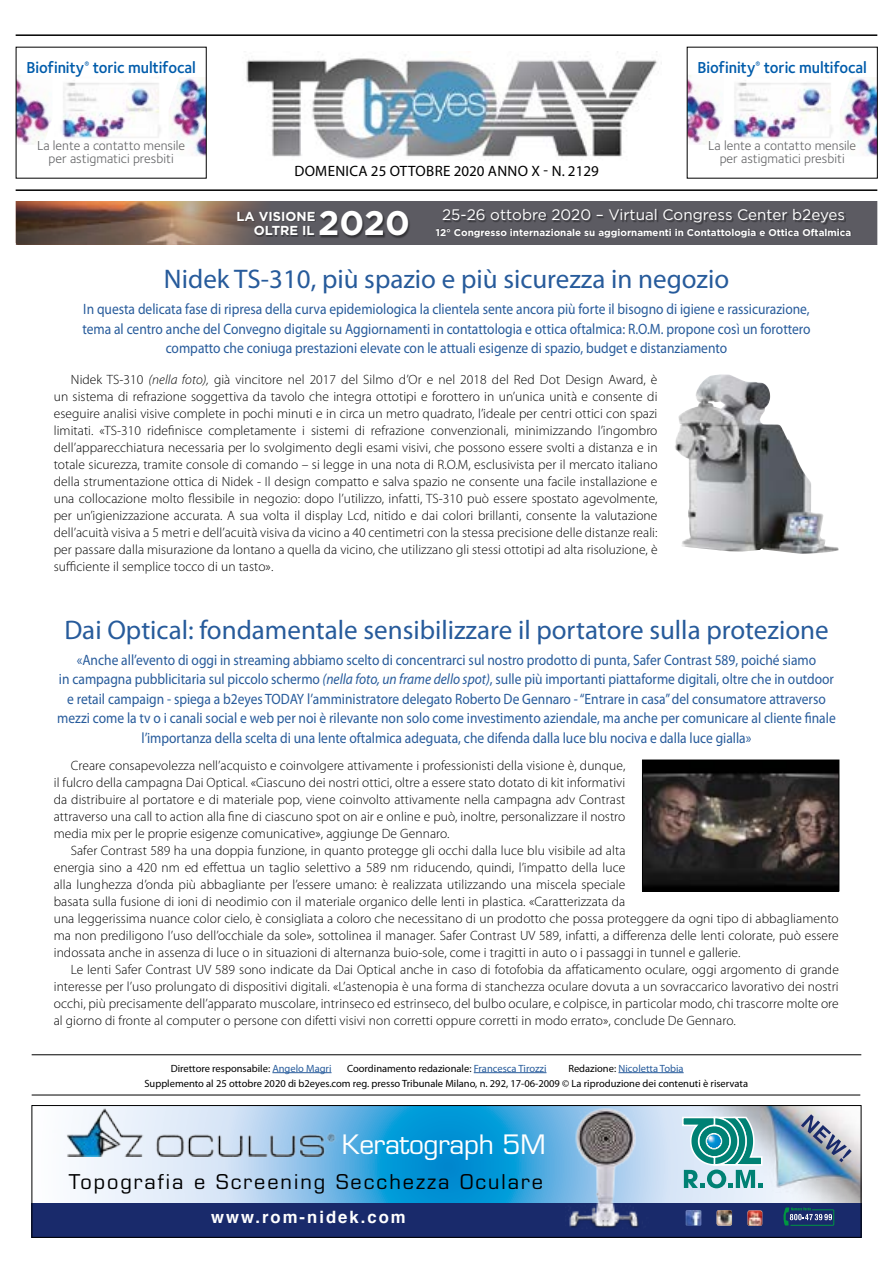
<style>
.page{position:relative;width:893px;height:1263px;background:#fff}
.page>*{position:absolute;margin:0;border:0;box-sizing:border-box;transform-origin:0 0}
.t1{font:700 34.05px "Gotham";color:#fff}
.t2{font:27px "Myriad Pro";color:#275b9b}
.t3{font:26.1px "Eurostile LT Std";letter-spacing:-.01em;color:#fff}
.t4{font:19.8px "Eurostile LT Std";letter-spacing:.1em;color:#000}
.t5{font:700 16.95px "Helvetica";letter-spacing:.12em;color:#fff}
.t6{font:600 16.35px "Foundry Sterling OT3";letter-spacing:-.005em;color:#005cab;scale:.95 1}
.t7{font:15.15px "Gotham";color:#fff}
.t8{font:15px/19.5px "Myriad Pro";color:#275b9b;text-align:center;scale:.9 1}
.t9{font:15px "Myriad Pro";letter-spacing:.02em;color:#000}
.t10{font:300 13.5px/17px "Myriad Pro";letter-spacing:.005em;color:#000;text-align:justify}
.t11{font:13.35px/13.4px "Foundry Sterling";color:#636466;text-align:center}
.t12{font:700 13.05px "Gotham";color:#fff}
.t13{font:10.5px/15px "Myriad Pro";color:#000}
.t14{font:700 9.9px "Gotham";color:#fff}
.s1{font-style:italic}
.s2{color:#275b9b}
</style>
<div class="page">
<hr style="left:16px;top:34px;width:861px;height:2px;background:#000">
<hr style="left:16px;top:189px;width:861px;height:2px;background:#000">
<img style="left:246px;top:57px;width:411px;height:103px">
<hr style="left:272px;top:1072px;width:60px;height:1px;background:#275b9b">
<hr style="left:474px;top:1072px;width:72px;height:1px;background:#275b9b">
<hr style="left:618px;top:1072px;width:66px;height:1px;background:#275b9b">
<hr style="left:32px;top:1054px;width:829px;height:1px;background:#000">
<hr style="left:32px;top:1095px;width:828px;height:1px;background:#000">
<svg style="left:34px;top:1107px;width:532px;height:97px;background:#67b8e3"></svg>
<img style="left:649px;top:1107px;width:210px;height:97px">
<svg style="left:801px;top:1114px;width:51px;height:48px;background:#91a3bc"></svg>
<div style="left:32px;top:1204px;width:829px;height:33px;background:#192a6b"></div>
<svg style="left:681px;top:1115px;width:82px;height:73px;background:#74b7b7"></svg>
<img style="left:566px;top:1107px;width:83px;height:121px">
<img style="left:53px;top:1107px;width:294px;height:50px">
<svg style="left:783px;top:1207px;width:51px;height:19px"></svg>
<img style="left:686px;top:1210px;width:15px;height:16px">
<img style="left:717px;top:1210px;width:15px;height:15px">
<img style="left:747px;top:1210px;width:15px;height:16px">
<div style="left:32px;top:1105px;width:829px;height:133px;border:1px solid #000"></div>
<img style="left:18px;top:75px;width:33px;height:70px">
<img style="left:169px;top:77px;width:35px;height:79px">
<img style="left:62px;top:82px;width:99px;height:57px">
<img style="left:689px;top:75px;width:33px;height:70px">
<img style="left:840px;top:77px;width:35px;height:79px">
<img style="left:733px;top:82px;width:100px;height:57px">
<img style="left:675px;top:374px;width:144px;height:180px">
<img style="left:644px;top:762px;width:193px;height:127px">
<div style="left:642px;top:760px;width:197px;height:131px;border:1px solid #000"></div>
<div style="left:271px;top:201px;width:606px;height:43px;background:#5c5b62"></div>
<img style="left:16px;top:201px;width:255px;height:43px">
<div style="left:237px;top:212px;width:79px;height:11px;background:#000;opacity:.4"></div>
<div style="left:444px;top:210px;width:402px;height:15px;background:#000;opacity:.4"></div>
<div style="left:436px;top:227px;width:415px;height:11px;background:#000;opacity:.4"></div>
<div style="left:320px;top:211px;width:91px;height:27px;background:#000;opacity:.44"></div>
<div style="left:255px;top:226px;width:60px;height:11px;background:#000;opacity:.37"></div>
<p class="t6" style="left:26px;top:55px;width:180px">Biofinity<sup>®</sup> toric multifocal</p>
<p class="t11" style="left:37px;top:139px;width:149px">La lente a contatto mensile per astigmatici presbiti</p>
<p class="t9" style="left:294px;top:162px;width:306px">DOMENICA 25 OTTOBRE 2020 ANNO X - N. 2129</p>
<p class="t6" style="left:697px;top:55px;width:180px">Biofinity<sup>®</sup> toric multifocal</p>
<p class="t11" style="left:708px;top:139px;width:149px">La lente a contatto mensile per astigmatici presbiti</p>
<p class="t12" style="left:237px;top:209px;width:80px">LA VISIONE</p>
<p class="t7" style="left:442px;top:205px;width:404px">25-26 ottobre 2020 – Virtual Congress Center b2eyes</p>
<p class="t12" style="left:254px;top:223px;width:62px">OLTRE IL</p>
<h1 class="t1" style="left:318px;top:204px;width:93px">2020</h1>
<p class="t14" style="left:436px;top:226px;width:417px">12° Congresso internazionale su aggiornamenti in Contattologia e Ottica Oftalmica</p>
<h2 class="t2" style="left:164px;top:262px;width:567px">Nidek TS-310, più spazio e più sicurezza in negozio</h2>
<p class="t8" style="left:82px;top:299px;width:811px">In questa delicata fase di ripresa della curva epidemiologica la clientela sente ancora più forte il bisogno di igiene e rassicurazione, tema al centro anche del Convegno digitale su Aggiornamenti in contattologia e ottica oftalmica: R.O.M. propone così un forottero compatto che coniuga prestazioni elevate con le attuali esigenze di spazio, budget e distanziamento</p>
<p class="t10" style="left:54px;top:371px;width:605px;text-indent:17px">Nidek TS-310 <span class="s1">(nella foto),</span> già vincitore nel 2017 del Silmo d’Or e nel 2018 del Red Dot Design Award, è un sistema di refrazione soggettiva da tavolo che integra ottotipi e forottero in un’unica unità e consente di eseguire analisi visive complete in pochi minuti e in circa un metro quadrato, l’ideale per centri ottici con spazi limitati. «TS-310 ridefinisce completamente i sistemi di refrazione convenzionali, minimizzando l’ingombro dell’apparecchiatura necessaria per lo svolgimento degli esami visivi, che possono essere svolti a distanza e in totale sicurezza, tramite console di comando – si legge in una nota di R.O.M, esclusivista per il mercato italiano della strumentazione ottica di Nidek - Il design compatto e salva spazio ne consente una facile installazione e una collocazione molto flessibile in negozio: dopo l’utilizzo, infatti, TS-310 può essere spostato agevolmente, per un’igienizzazione accurata. A sua volta il display Lcd, nitido e dai colori brillanti, consente la valutazione dell’acuità visiva a 5 metri e dell’acuità visiva da vicino a 40 centimetri con la stessa precisione delle distanze reali: per passare dalla misurazione da lontano a quella da vicino, che utilizzano gli stessi ottotipi ad alta risoluzione, è sufficiente il semplice tocco di un tasto».</p>
<h2 class="t2" style="left:64px;top:613px;width:766px">Dai Optical: fondamentale sensibilizzare il portatore sulla protezione</h2>
<p class="t8" style="left:57px;top:650px;width:866px">«Anche all’evento di oggi in streaming abbiamo scelto di concentrarci sul nostro prodotto di punta, Safer Contrast 589, poiché siamo<br>in campagna pubblicitaria sul piccolo schermo <span class="s1">(nella foto, un frame dello spot)</span>, sulle più importanti piattaforme digitali, oltre che in outdoor e retail campaign - spiega a b2eyes TODAY l’amministratore delegato Roberto De Gennaro - “Entrare in casa” del consumatore attraverso mezzi come la tv o i canali social e web per noi è rilevante non solo come investimento aziendale, ma anche per comunicare al cliente finale l’importanza della scelta di una lente oftalmica adeguata, che difenda dalla luce blu nociva e dalla luce gialla»</p>
<p class="t10" style="left:54px;top:757px;width:573px;text-indent:17px">Creare consapevolezza nell’acquisto e coinvolgere attivamente i professionisti della visione è, dunque, il fulcro della campagna Dai Optical. «Ciascuno dei nostri ottici, oltre a essere stato dotato di kit informativi da distribuire al portatore e di materiale pop, viene coinvolto attivamente nella campagna adv Contrast attraverso una call to action alla fine di ciascuno spot on air e online e può, inoltre, personalizzare il nostro media mix per le proprie esigenze comunicative», aggiunge De Gennaro.</p>
<p class="t10" style="left:54px;top:842px;width:786px;text-align:left;text-indent:17px">Safer Contrast 589 ha una doppia funzione, in quanto protegge gli occhi dalla luce blu visibile ad alta<br>energia sino a 420 nm ed effettua un taglio selettivo a 589 nm riducendo, quindi, l’impatto della luce<br>alla lunghezza d’onda più abbagliante per l’essere umano: è realizzata utilizzando una miscela speciale<br>basata sulla fusione di ioni di neodimio con il materiale organico delle lenti in plastica. «Caratterizzata da<br>una leggerissima nuance color cielo, è consigliata a coloro che necessitano di un prodotto che possa proteggere da ogni tipo di abbagliamento ma non prediligono l’uso dell’occhiale da sole», sottolinea il manager. Safer Contrast UV 589, infatti, a differenza delle lenti colorate, può essere indossata anche in assenza di luce o in situazioni di alternanza buio-sole, come i tragitti in auto o i passaggi in tunnel e gallerie.</p>
<p class="t10" style="left:54px;top:960px;width:787px;text-indent:17px">Le lenti Safer Contrast UV 589 sono indicate da Dai Optical anche in caso di fotofobia da affaticamento oculare, oggi argomento di grande interesse per l’uso prolungato di dispositivi digitali. «L’astenopia è una forma di stanchezza oculare dovuta a un sovraccarico lavorativo dei nostri occhi, più precisamente dell’apparato muscolare, intrinseco ed estrinseco, del bulbo oculare, e colpisce, in particolar modo, chi trascorre molte ore al giorno di fronte al computer o persone con difetti visivi non corretti oppure corretti in modo errato», conclude De Gennaro.</p>
<p class="t13" style="left:171px;top:1060px;width:162px">Direttore responsabile: <span class="s2">Angelo Magri</span></p>
<p class="t13" style="left:347px;top:1060px;width:201px">Coordinamento redazionale: <span class="s2">Francesca Tirozzi</span></p>
<p class="t13" style="left:144px;top:1060px;width:605px;text-indent:424px">Redazione: <span class="s2">Nicoletta Tobia<br></span>Supplemento al 25 ottobre 2020 di b2eyes.com reg. presso Tribunale Milano, n. 292, 17-06-2009 © La riproduzione dei contenuti è riservata</p>
<h3 class="t3" style="left:342px;top:1129px;width:205px">Keratograph 5M</h3>
<h3 class="t4" style="left:69px;top:1170px;width:476px">Topografia e Screening Secchezza Oculare</h3>
<p class="t5" style="left:211px;top:1203px;width:196px">www.rom-nidek.com</p>
</div>
